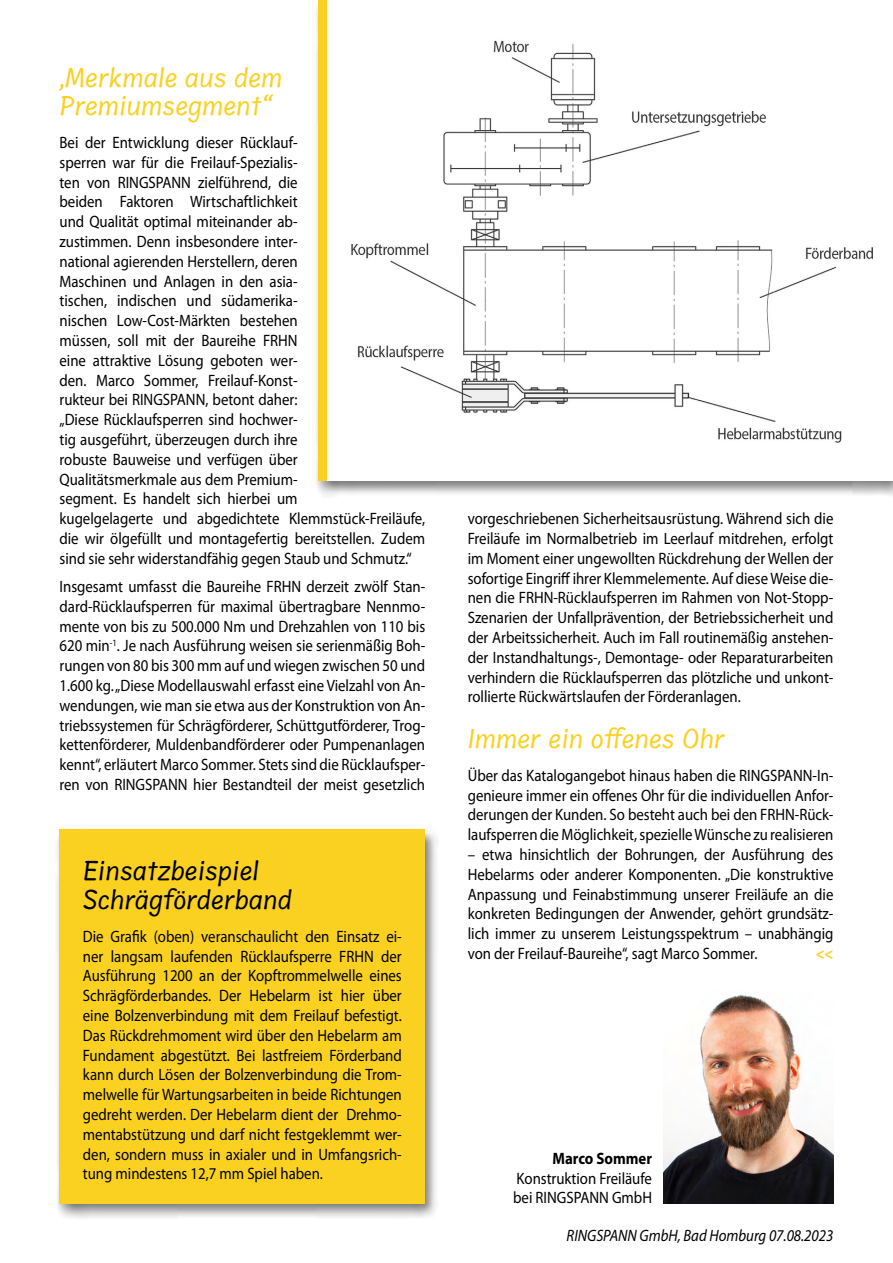
<style>
.page{position:relative;width:893px;height:1263px;background:#fff}
.page>*{position:absolute;margin:0;border:0;box-sizing:border-box;transform-origin:0 0}
.t1{font:24px/28.8px "Annai MN";color:#fad120}
.t2{font:24px/28.8px "Annai MN";color:#000}
.t3{font:16.5px/19.8px "Myriad Pro";color:#000;text-align:justify;scale:.9 1}
.t4{font:italic 16.5px "Myriad Pro";color:#000;scale:.9 1}
.t5{font:700 16.5px "Myriad Pro";color:#000;scale:.9 1}
.t6{font:700 16.5px "Myriad Pro";color:#fad120;scale:.9 1}
</style>
<div class="page">
<img style="left:663px;top:994px;width:170px;height:209px">
<div style="left:314px;top:0;width:579px;height:497px;background:#000;opacity:.5"></div>
<div style="left:55px;top:827px;width:384px;height:393px;background:#000;opacity:.5"></div>
<div style="left:60px;top:829px;width:365px;height:374px;background:#fad120"></div>
<img style="left:327px;top:0;width:566px;height:480px">
<h1 class="t1" style="left:60px;top:64px;width:225px">„Merkmale aus dem<br>Premiumsegment“</h1>
<p class="t3" style="left:60px;top:132px;width:408px;text-align:left">Bei der Entwicklung dieser Rücklauf-<br>sperren war für die Freilauf-Spezialis-<br>ten von RINGSPANN zielführend, die<br>beiden Faktoren Wirtschaftlichkeit<br>und Qualität optimal miteinander ab-<br>zustimmen. Denn insbesondere inter-<br>national agierenden Herstellern, deren<br>Maschinen und Anlagen in den asia-<br>tischen, indischen und südamerika-<br>nischen Low-Cost-Märkten bestehen<br>müssen, soll mit der Baureihe FRHN<br>eine attraktive Lösung geboten wer-<br>den. Marco Sommer, Freilauf-Konst-<br>rukteur bei RINGSPANN, betont daher:<br>„Diese Rücklaufsperren sind hochwer-<br>tig ausgeführt, überzeugen durch ihre<br>robuste Bauweise und verfügen über<br>Qualitätsmerkmale aus dem Premium-<br>segment. Es handelt sich hierbei um<br>kugelgelagerte und abgedichtete Klemmstück-Freiläufe, die wir ölgefüllt und montagefertig bereitstellen. Zudem sind sie sehr widerstandfähig gegen Staub und Schmutz.“</p>
<p class="t3" style="left:60px;top:576px;width:408px">Insgesamt umfasst die Baureihe FRHN derzeit zwölf Stan&shy;dard-Rücklaufsperren für maximal übertragbare Nennmo&shy;mente von bis zu 500.000 Nm und Drehzahlen von 110 bis 620 min<sup>-1</sup>. Je nach Ausführung weisen sie serienmäßig Boh&shy;rungen von 80 bis 300 mm auf und wiegen zwischen 50 und 1.600 kg. „Diese Modellauswahl erfasst eine Vielzahl von An&shy;wendungen, wie man sie etwa aus der Konstruktion von An&shy;triebssystemen für Schrägförderer, Schüttgutförderer, Trog&shy;kettenförderer, Muldenbandförderer oder Pumpenanlagen kennt“, erläutert Marco Sommer. Stets sind die Rücklaufsper&shy;ren von RINGSPANN hier Bestandteil der meist gesetzlich</p>
<h1 class="t2" style="left:83px;top:858px;width:211px">Einsatzbeispiel<br>Schrägförderband</h1>
<p class="t3" style="left:83px;top:926px;width:356px">Die Grafik (oben) veranschaulicht den Einsatz ei&shy;ner langsam laufenden Rücklaufsperre FRHN der Ausführung 1200 an der Kopftrommelwelle eines Schrägförderbandes. Der Hebelarm ist hier über eine Bolzenverbindung mit dem Freilauf befestigt.<br>Das Rückdrehmoment wird über den Hebelarm am Fundament abgestützt. Bei lastfreiem Förderband kann durch Lösen der Bolzenverbindung die Trom&shy;melwelle für Wartungsarbeiten in beide Richtungen gedreht werden. Der Hebelarm dient der Drehmo&shy;mentabstützung und darf nicht festgeklemmt wer&shy;den, sondern muss in axialer und in Umfangsrich&shy;tung mindestens 12,7 mm Spiel haben.</p>
<p class="t3" style="left:468px;top:508px;width:408px">vorgeschriebenen Sicherheitsausrüstung. Während sich die Freiläufe im Normalbetrieb im Leerlauf mitdrehen, erfolgt im Moment einer ungewollten Rückdrehung der Wellen der sofortige Eingriff ihrer Klemmelemente. Auf diese Weise die&shy;nen die FRHN-Rücklaufsperren im Rahmen von Not-Stopp-Szenarien der Unfallprävention, der Betriebssicherheit und der Arbeitssicherheit. Auch im Fall routinemäßig anstehen&shy;der Instandhaltungs-, Demontage- oder Reparaturarbeiten verhindern die Rücklaufsperren das plötzliche und unkont&shy;rollierte Rückwärtslaufen der Förderanlagen.</p>
<h1 class="t1" style="left:468px;top:725px;width:259px">Immer ein offenes Ohr</h1>
<p class="t3" style="left:468px;top:765px;width:408px">Über das Katalogangebot hinaus haben die RINGSPANN-In&shy;genieure immer ein offenes Ohr für die individuellen Anfor&shy;derungen der Kunden. So besteht auch bei den FRHN-Rück&shy;laufsperren die Möglichkeit, spezielle Wünsche zu realisieren</p>
<p class="t3" style="left:468px;top:844px;width:408px">– etwa hinsichtlich der Bohrungen, der Ausführung des Hebelarms oder anderer Komponenten. „Die konstruktive Anpassung und Feinabstimmung unserer Freiläufe an die konkreten Bedingungen der Anwender, gehört grundsätz&shy;lich immer zu unserem Leistungsspektrum – unabhängig von der Freilauf-Baureihe“, sagt Marco Sommer.</p>
<p class="t6" style="left:816px;top:943px;width:21px">&lt;&lt;</p>
<p class="t5" style="left:553px;top:1147px;width:112px">Marco Sommer</p>
<p class="t3" style="left:513px;top:1168px;width:156px">Konstruktion Freiläufe bei RINGSPANN GmbH</p>
<p class="t4" style="left:567px;top:1225px;width:298px">RINGSPANN GmbH, Bad Homburg 07.08.2023</p>
</div>
